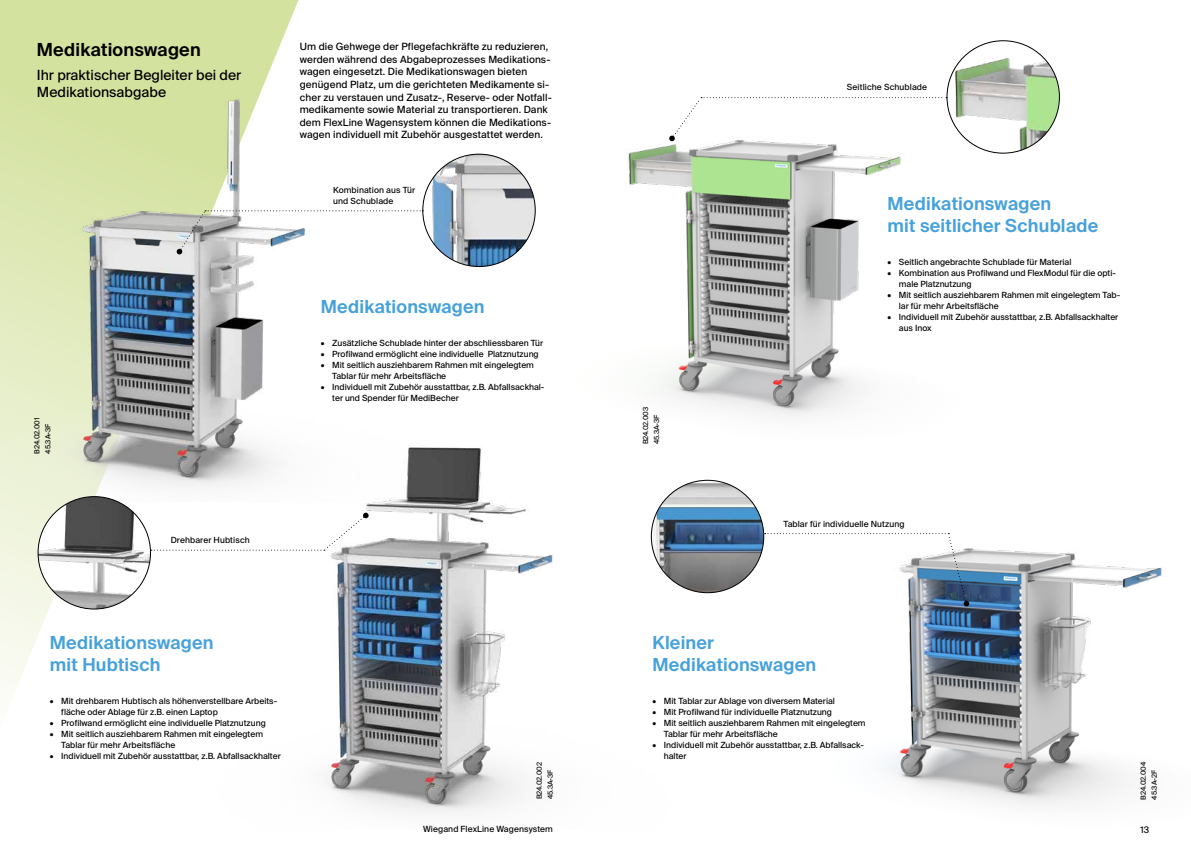
<style>
.page{position:relative;width:1191px;height:842px;background:#fff}
.page>*{position:absolute;margin:0;border:0;box-sizing:border-box;transform-origin:0 0}
.t1{font:600 18px/22px "Suisse Intl";letter-spacing:.01em;color:#46a1da}
.t2{font:600 18px "Suisse Intl";letter-spacing:.01em;color:#000}
.t3{font:14px/16.8px "Suisse Intl";color:#000}
.t4{font:10px/12.6px "Suisse Intl";letter-spacing:.01em;color:#000}
.t5{font:9px "Suisse Intl";color:#000}
.t6{font:8.5px/11px "Suisse Intl";color:#000}
.t7{font:7px/11px "Suisse Intl";color:#000}
</style>
<div class="page">
<svg style="left:0;top:0;width:299px;height:693px;fill:#d4e2a0"></svg>
<img style="left:625px;top:40px;width:435px;height:374px">
<img style="left:0;top:72px;width:536px;height:430px">
<img style="left:423px;top:154px;width:112px;height:113px;border-radius:56px">
<img style="left:947px;top:41px;width:112px;height:112px;border-radius:56px">
<img style="left:885px;top:548px;width:277px;height:257px">
<svg style="left:177px;top:210px;width:246px;height:44px"></svg>
<img style="left:45px;top:399px;width:766px;height:415px">
<img style="left:38px;top:497px;width:112px;height:112px;border-radius:56px">
<img style="left:651px;top:480px;width:112px;height:113px;border-radius:56px">
<svg style="left:151px;top:513px;width:218px;height:38px"></svg>
<svg style="left:669px;top:97px;width:278px;height:44px"></svg>
<svg style="left:764px;top:533px;width:205px;height:73px"></svg>
<h1 class="t2" style="left:37px;top:40px;width:165px">Medikationswagen</h1>
<h2 class="t3" style="left:37px;top:67px;width:206px">Ihr praktischer Begleiter bei der<br>Medikationsabgabe</h2>
<p class="t7" style="left:31px;top:454px;width:38px;rotate:-90deg">B24.02.001<br>45.3A-3F</p>
<p class="t6" style="left:171px;top:535px;width:81px">Drehbarer Hubtisch</p>
<p class="t4" style="left:300px;top:40px;width:253px">Um die Gehwege der Pflegefachkräfte zu reduzieren, werden während des Abgabeprozesses Medikations&shy;wagen eingesetzt. Die Medikationswagen bieten genügend Platz, um die gerichteten Medikamente si&shy;cher zu verstauen und Zusatz-, Reserve- oder Notfall&shy;medikamente sowie Material zu transportieren. Dank dem FlexLine Wagensystem können die Medikations&shy;wagen individuell mit Zubehör ausgestattet werden.</p>
<p class="t6" style="left:333px;top:185px;width:84px">Kombination aus Tür und Schublade</p>
<h1 class="t1" style="left:321px;top:296px;width:165px">Medikationswagen</h1>
<p class="t6" style="left:321px;top:338px;width:224px">• Zusätzliche Schublade hinter der abschliessbaren Tür</p>
<p class="t6" style="left:321px;top:349px;width:219px">• Profilwand ermöglicht eine individuelle Platznutzung</p>
<p class="t6" style="left:332px;top:360px;width:203px;text-indent:-11px">• Mit seitlich ausziehbarem Rahmen mit eingelegtem<br>Tablar für mehr Arbeitsfläche</p>
<p class="t6" style="left:332px;top:382px;width:214px;text-indent:-11px">• Individuell mit Zubehör ausstattbar, z.B. Abfallsackhal&shy;ter und Spender für MediBecher</p>
<p class="t7" style="left:640px;top:444px;width:39px;rotate:-90deg">B24.02.003<br>45.3A-3F</p>
<p class="t6" style="left:847px;top:82px;width:82px">Seitliche Schublade</p>
<h1 class="t1" style="left:887px;top:193px;width:212px">Medikationswagen<br>mit seitlicher Schublade</h1>
<p class="t6" style="left:887px;top:257px;width:185px">• Seitlich angebrachte Schublade für Material</p>
<p class="t6" style="left:899px;top:268px;width:219px;text-indent:-11px">• Kombination aus Profilwand und FlexModul für die opti&shy;male Platznutzung</p>
<p class="t6" style="left:899px;top:290px;width:223px;text-indent:-11px">• Mit seitlich ausziehbarem Rahmen mit eingelegtem Tab&shy;lar für mehr Arbeitsfläche</p>
<p class="t6" style="left:899px;top:312px;width:221px;text-indent:-11px">• Individuell mit Zubehör ausstattbar, z.B. Abfallsackhalter aus Inox</p>
<p class="t6" style="left:783px;top:518px;width:123px">Tablar für individuelle Nutzung</p>
<h1 class="t1" style="left:50px;top:631px;width:165px">Medikationswagen mit Hubtisch</h1>
<p class="t6" style="left:61px;top:695px;width:217px;text-indent:-11px">• Mit drehbarem Hubtisch als höhenverstellbare Arbeits&shy;fläche oder Ablage für z.B. einen Laptop</p>
<p class="t6" style="left:50px;top:717px;width:217px">• Profilwand ermöglicht eine individuelle Platznutzung</p>
<p class="t6" style="left:61px;top:728px;width:203px;text-indent:-11px">• Mit seitlich ausziehbarem Rahmen mit eingelegtem<br>Tablar für mehr Arbeitsfläche</p>
<p class="t6" style="left:50px;top:750px;width:232px">• Individuell mit Zubehör ausstattbar, z.B. Abfallsackhalter</p>
<p class="t7" style="left:534px;top:799px;width:39px;rotate:-90deg">B24.02.002<br>45.3A-3F</p>
<h1 class="t1" style="left:652px;top:631px;width:165px">Kleiner<br>Medikationswagen</h1>
<p class="t6" style="left:652px;top:695px;width:184px">• Mit Tablar zur Ablage von diversem Material</p>
<p class="t6" style="left:652px;top:706px;width:181px">• Mit Profilwand für individuelle Platznutzung</p>
<p class="t6" style="left:664px;top:717px;width:203px;text-indent:-11px">• Mit seitlich ausziehbarem Rahmen mit eingelegtem<br>Tablar für mehr Arbeitsfläche</p>
<p class="t6" style="left:664px;top:739px;width:202px;text-indent:-11px">• Individuell mit Zubehör ausstattbar, z.B. Abfallsack&shy;halter</p>
<p class="t7" style="left:1138px;top:799px;width:39px;rotate:-90deg">B24.02.004<br>45.3A-2F</p>
<p class="t6" style="left:423px;top:824px;width:131px">Wiegand FlexLine Wagensystem</p>
<p class="t5" style="left:1140px;top:824px;width:10px">13</p>
</div>
